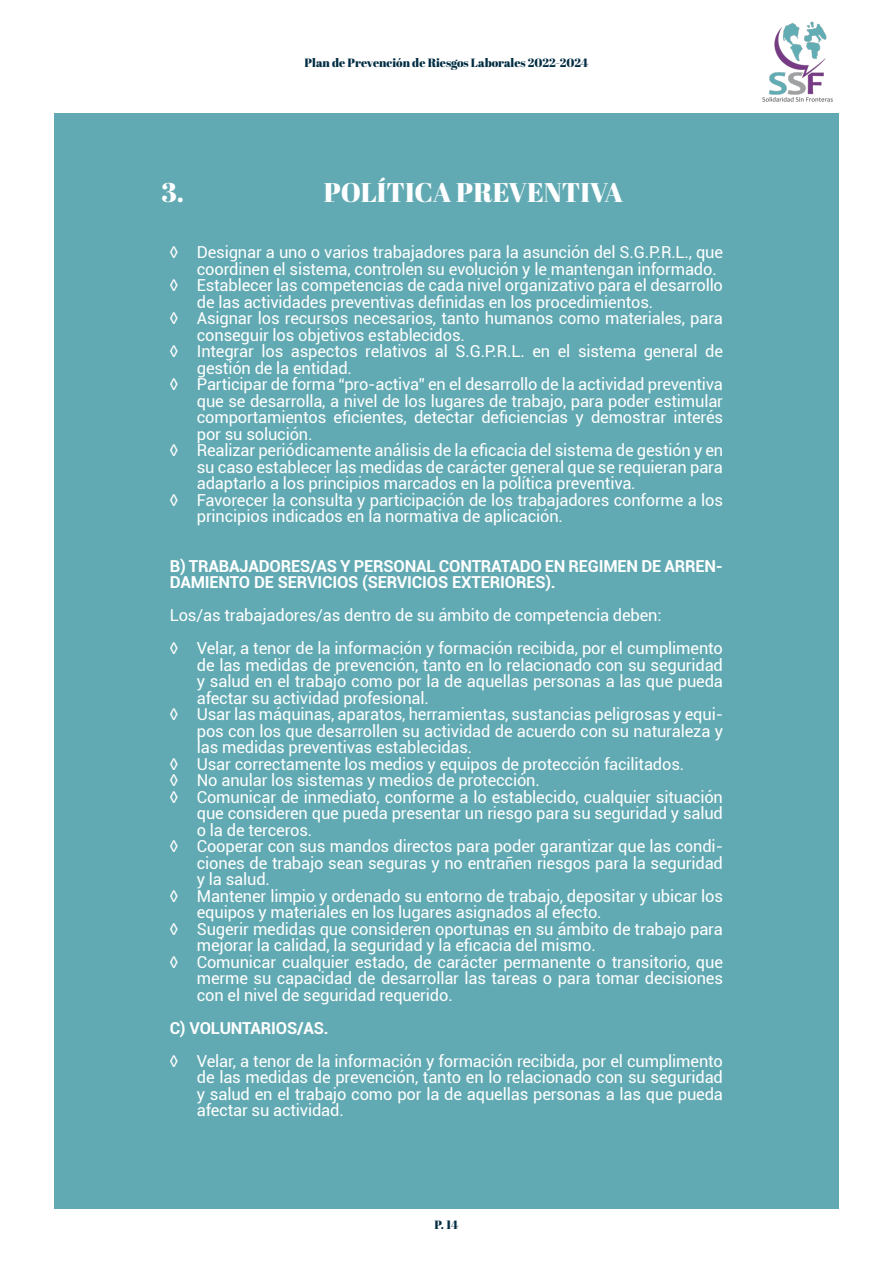
<style>
.page{position:relative;width:893px;height:1263px;background:#fff}
.page>*{position:absolute;margin:0;border:0;box-sizing:border-box;transform-origin:0 0}
.t1{font:27px "Abril Fatface";color:#fff}
.t2{font:16.5px/16.5px "Roboto";letter-spacing:-.01em;color:#fff;text-align:justify}
.t3{font:700 16.5px/16.5px "Roboto";letter-spacing:-.01em;color:#fff}
.t4{font:12px "Abril Fatface";color:#002c41}
</style>
<div class="page">
<div style="left:54px;top:113px;width:785px;height:1096px;background:#62aab3"></div>
<img style="left:762px;top:21px;width:71px;height:81px">
<p class="t4" style="left:305px;top:54px;width:285px">Plan de Prevención de Riesgos Laborales 2022-2024</p>
<p class="t1" style="left:161px;top:173px;width:24px">3.</p>
<p class="t1" style="left:324px;top:173px;width:301px">POLÍTICA PREVENTIVA</p>
<p class="t2" style="left:197px;top:243px;width:528px;text-indent:-27px">◊ Designar a uno o varios trabajadores para la asunción del S.G.P.R.L., que coordinen el sistema, controlen su evolución y le mantengan informado.</p>
<p class="t2" style="left:197px;top:276px;width:528px;text-indent:-27px">◊ Establecer las competencias de cada nivel organizativo para el desarrollo de las actividades preventivas definidas en los procedimientos.</p>
<p class="t2" style="left:197px;top:309px;width:528px;text-indent:-27px">◊ Asignar los recursos necesarios, tanto humanos como materiales, para conseguir los objetivos establecidos.</p>
<p class="t2" style="left:197px;top:342px;width:528px;text-indent:-27px">◊ Integrar los aspectos relativos al S.G.P.R.L. en el sistema general de gestión de la entidad.</p>
<p class="t2" style="left:197px;top:375px;width:528px;text-indent:-27px">◊ Participar de forma “pro-activa” en el desarrollo de la actividad preventiva que se desarrolla, a nivel de los lugares de trabajo, para poder estimular comportamientos eficientes, detectar deficiencias y demostrar interés por su solución.</p>
<p class="t2" style="left:197px;top:441px;width:528px;text-indent:-27px">◊ Realizar periódicamente análisis de la eficacia del sistema de gestión y en su caso establecer las medidas de carácter general que se requieran para adaptarlo a los principios marcados en la política preventiva.</p>
<p class="t2" style="left:197px;top:491px;width:528px;text-indent:-27px">◊ Favorecer la consulta y participación de los trabajadores conforme a los principios indicados en la normativa de aplicación.</p>
<p class="t3" style="left:170px;top:557px;width:555px">B) TRABAJADORES/AS Y PERSONAL CONTRATADO EN REGIMEN DE ARREN-<br>DAMIENTO DE SERVICIOS (SERVICIOS EXTERIORES).</p>
<p class="t2" style="left:170px;top:606px;width:493px">Los/as trabajadores/as dentro de su ámbito de competencia deben:</p>
<p class="t2" style="left:197px;top:639px;width:528px;text-indent:-27px">◊ Velar, a tenor de la información y formación recibida, por el cumplimento de las medidas de prevención, tanto en lo relacionado con su seguridad y salud en el trabajo como por la de aquellas personas a las que pueda afectar su actividad profesional.</p>
<p class="t2" style="left:197px;top:705px;width:528px;text-indent:-27px">◊ Usar las máquinas, aparatos, herramientas, sustancias peligrosas y equi&shy;pos con los que desarrollen su actividad de acuerdo con su naturaleza y las medidas preventivas establecidas.</p>
<p class="t2" style="left:170px;top:755px;width:516px">◊ Usar correctamente los medios y equipos de protección facilitados.</p>
<p class="t2" style="left:170px;top:771px;width:372px">◊ No anular los sistemas y medios de protección.</p>
<p class="t2" style="left:197px;top:788px;width:528px;text-indent:-27px">◊ Comunicar de inmediato, conforme a lo establecido, cualquier situación que consideren que pueda presentar un riesgo para su seguridad y salud o la de terceros.</p>
<p class="t2" style="left:197px;top:837px;width:528px;text-indent:-27px">◊ Cooperar con sus mandos directos para poder garantizar que las condi&shy;ciones de trabajo sean seguras y no entrañen riesgos para la seguridad y la salud.</p>
<p class="t2" style="left:197px;top:887px;width:528px;text-indent:-27px">◊ Mantener limpio y ordenado su entorno de trabajo, depositar y ubicar los equipos y materiales en los lugares asignados al efecto.</p>
<p class="t2" style="left:197px;top:920px;width:528px;text-indent:-27px">◊ Sugerir medidas que consideren oportunas en su ámbito de trabajo para mejorar la calidad, la seguridad y la eficacia del mismo.</p>
<p class="t2" style="left:197px;top:953px;width:528px;text-indent:-27px">◊ Comunicar cualquier estado, de carácter permanente o transitorio, que merme su capacidad de desarrollar las tareas o para tomar decisiones con el nivel de seguridad requerido.</p>
<p class="t3" style="left:170px;top:1019px;width:160px">C) VOLUNTARIOS/AS.</p>
<p class="t2" style="left:197px;top:1052px;width:528px;text-indent:-27px">◊ Velar, a tenor de la información y formación recibida, por el cumplimento de las medidas de prevención, tanto en lo relacionado con su seguridad y salud en el trabajo como por la de aquellas personas a las que pueda afectar su actividad.</p>
<p class="t4" style="left:434px;top:1216px;width:25px">P. 14</p>
</div>
